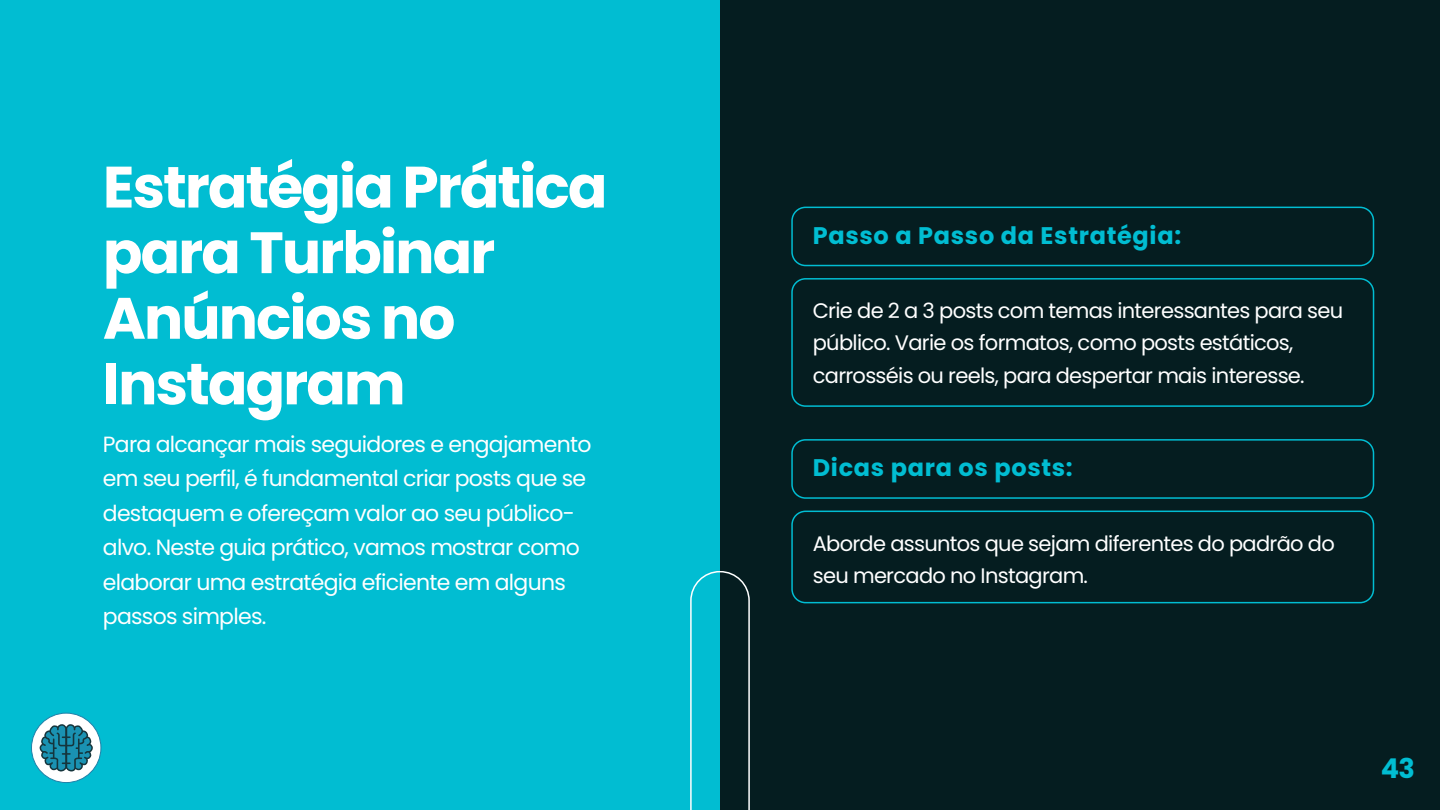
<style>
.page{position:relative;width:1440px;height:810px;background:#01bdd2}
.page>*{position:absolute;margin:0;border:0;box-sizing:border-box;transform-origin:0 0}
.t1{font:700 58.3px/65.6px "Poppins";letter-spacing:-.035em;color:#fff}
.t2{font:700 27.3px "Poppins";color:#01bdd2}
.t3{font:700 24px "Poppins";letter-spacing:.03em;color:#01bdd2}
.t4{font:22px/34.5px "Poppins";letter-spacing:-.035em;color:#fff}
.t5{font:21px/32.2px "Poppins";letter-spacing:-.035em;color:#fff}
</style>
<div class="page">
<svg style="left:31px;top:713px;width:70px;height:70px"></svg>
<div style="left:720px;top:0;width:720px;height:810px;background:#051d20"></div>
<svg style="left:690px;top:571px;width:60px;height:239px"></svg>
<svg style="left:791px;top:207px;width:583px;height:59px"></svg>
<svg style="left:791px;top:439px;width:583px;height:60px"></svg>
<svg style="left:791px;top:278px;width:583px;height:129px"></svg>
<svg style="left:791px;top:511px;width:583px;height:92px"></svg>
<h1 class="t1" style="left:103px;top:154px;width:506px">Estratégia Prática para Turbinar<br>Anúncios no<br>Instagram</h1>
<h2 class="t4" style="left:103px;top:427px;width:490px">Para alcançar mais seguidores e engajamento em seu perfil, é fundamental criar posts que se destaquem e ofereçam valor ao seu público&shy;alvo. Neste guia prático, vamos mostrar como elaborar uma estratégia eficiente em alguns passos simples.</h2>
<h2 class="t3" style="left:813px;top:219px;width:370px">Passo a Passo da Estratégia:</h2>
<h3 class="t5" style="left:813px;top:295px;width:532px">Crie de 2 a 3 posts com temas interessantes para seu público. Varie os formatos, como posts estáticos, carrosséis ou reels, para despertar mais interesse.</h3>
<p class="t3" style="left:813px;top:451px;width:261px">Dicas para os posts:</p>
<p class="t5" style="left:813px;top:527px;width:524px">Aborde assuntos que sejam diferentes do padrão do seu mercado no Instagram.</p>
<p class="t2" style="left:1381px;top:749px;width:36px">43</p>
</div>
